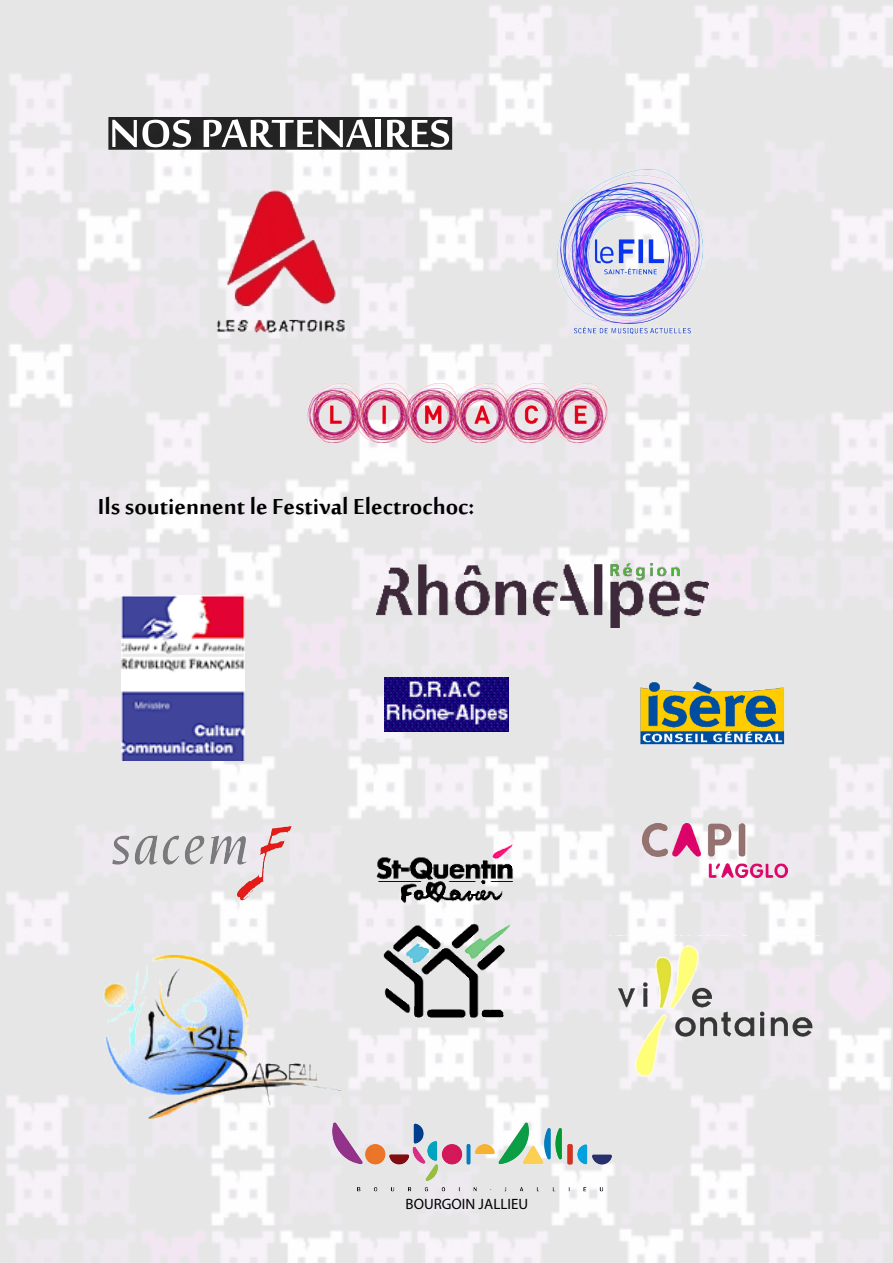
<style>
.page{position:relative;width:893px;height:1263px;background:#fff}
.page>*{position:absolute;margin:0;border:0;box-sizing:border-box;transform-origin:0 0}
.t1{font:700 54px "Sakkal Majalla";color:#fff}
.t2{font:700 30px "Sakkal Majalla";color:#000}
.t3{font:15px "Myriad Pro";color:#000}
</style>
<div class="page">
<img style="left:0;top:0;width:893px;height:1263px">
<div style="left:109px;top:118px;width:342px;height:31px;background:#232323"></div>
<div style="left:108px;top:117px;width:344px;height:33px;border:2px solid #000"></div>
<img style="left:636px;top:678px;width:153px;height:70px">
<img style="left:376px;top:563px;width:332px;height:64px">
<img style="left:557px;top:169px;width:145px;height:165px">
<img style="left:198px;top:181px;width:165px;height:165px">
<img style="left:307px;top:383px;width:300px;height:59px">
<img style="left:98px;top:955px;width:258px;height:165px">
<img style="left:385px;top:678px;width:123px;height:54px">
<img style="left:121px;top:595px;width:123px;height:165px">
<img style="left:642px;top:823px;width:145px;height:55px">
<img style="left:98px;top:811px;width:208px;height:102px">
<img style="left:336px;top:827px;width:215px;height:215px">
<img style="left:320px;top:1083px;width:304px;height:113px">
<img style="left:606px;top:935px;width:213px;height:148px">
<h1 class="t1" style="left:109px;top:103px;width:343px">NOS PARTENAIRES</h1>
<p class="t2" style="left:98px;top:490px;width:378px">Ils soutiennent le Festival Electrochoc:</p>
<p class="t3" style="left:406px;top:1194px;width:124px">BOURGOIN JALLIEU</p>
</div>
